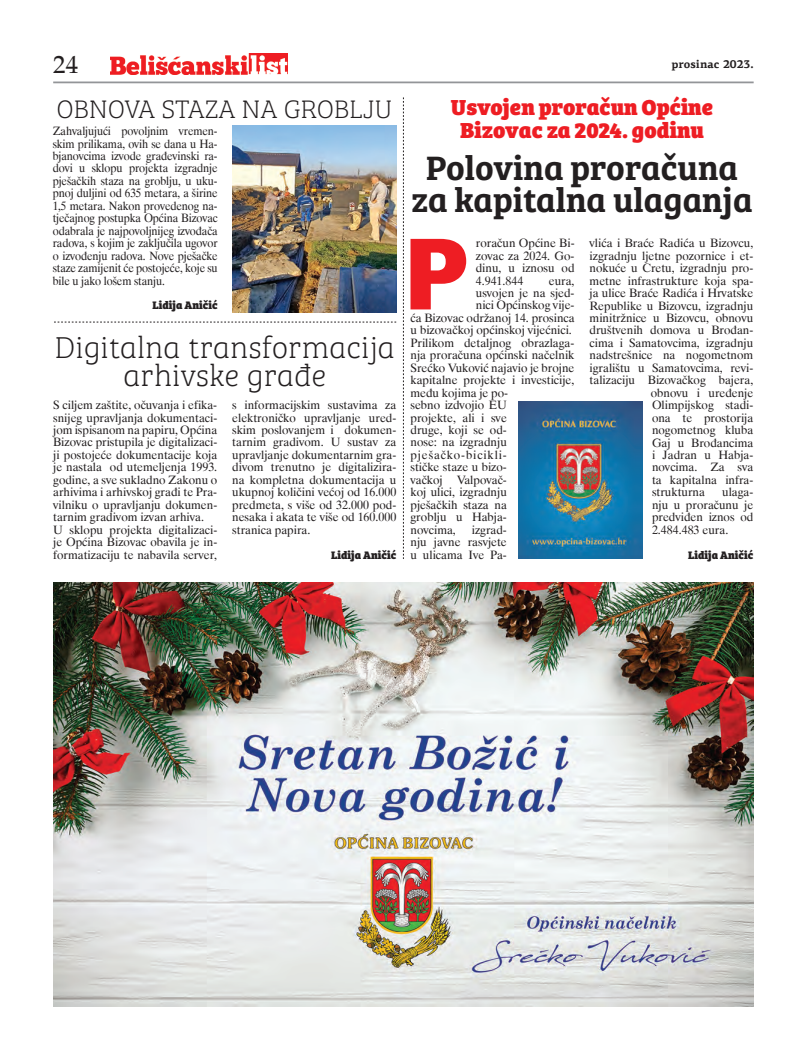
<style>
.page{position:relative;width:798px;height:1063px;background:#fff}
.page>*{position:absolute;margin:0;border:0;box-sizing:border-box;transform-origin:0 0}
.t1{font:900 102.25px "PF Agora Sans Pro";color:#ee1d23}
.t2{font:600 35px/31.5px "Bree Serif";color:#231f20;text-align:center}
.t3{font:100 31.25px/28.1px "Bree Serif";color:#231f20;text-align:center}
.t4{font:100 26.25px "Bree Serif";color:#231f20}
.t5{font:25px "Palatino Roman";color:#231f20}
.t6{font:800 22.5px/23.1px "Bree Serif";color:#ee1d23;text-align:center}
.t7{font:11.88px/12.5px "Dutch 801 BT";color:#231f20;text-align:justify}
.t8{font:11.88px/12.5px "Dutch 801 BT";color:#231f20;text-align:justify;scale:.94 1}
.t9{font:11.88px "Dutch 801 BT";letter-spacing:.075em;color:#231f20}
.t10{font:800 11.25px "Bree Serif";color:#231f20}
.t11{font:700 11.25px "PF Agora Serif Pro";color:#231f20}
</style>
<div class="page">
<hr style="left:53px;top:82px;width:700px;height:1px;background:#939598">
<img style="left:110px;top:53px;width:178px;height:21px">
<img style="left:53px;top:582px;width:700px;height:425px">
<img style="left:518px;top:401px;width:124px;height:158px">
<img style="left:232px;top:125px;width:164px;height:187px">
<svg style="left:54px;top:322px;width:342px;height:1px"></svg>
<svg style="left:403px;top:97px;width:1px;height:462px"></svg>
<p class="t5" style="left:53px;top:50px;width:26px">24</p>
<p class="t11" style="left:671px;top:57px;width:83px">prosinac 2023.</p>
<p class="t4" style="left:57px;top:91px;width:337px">Obnova staza na groblju</p>
<p class="t8" style="left:53px;top:125px;width:177px">Zahvaljujući povoljnim vremen&shy;skim prilikama, ovih se dana u Ha&shy;bjanovcima izvode građevinski ra&shy;dovi u sklopu projekta izgradnje pješačkih staza na groblju, u uku&shy;pnoj duljini od 635 metara, a širine 1,5 metara. Nakon provedenog na&shy;tječajnog postupka Općina Bizovac odabrala je najpovoljnijeg izvođača radova, s kojim je zaključila ugovor o izvođenju radova. Nove pješačke staze zamijenit će postojeće, koje su bile u jako lošem stanju.</p>
<p class="t10" style="left:152px;top:296px;width:67px">Lidija Aničić</p>
<p class="t3" style="left:55px;top:332px;width:341px">Digitalna transformacija arhivske građe</p>
<p class="t7" style="left:53px;top:399px;width:165px;text-align:left">S ciljem zaštite, očuvanja i efika&shy;snijeg upravljanja dokumentaci&shy;jom ispisanom na papiru, Općina Bizovac pristupila je digitalizaci&shy;ji postojeće dokumentacije koja je nastala od utemeljenja 1993. godine, a sve sukladno Zakonu o arhivima i arhivskoj građi te Pra&shy;vilniku o upravljanju dokumen&shy;tarnim gradivom izvan arhiva.<br>U sklopu projekta digitalizaci&shy;je Općina Bizovac obavila je in&shy;formatizaciju te nabavila server,</p>
<p class="t7" style="left:232px;top:399px;width:165px">s informacijskim sustavima za elektroničko upravljanje ured&shy;skim poslovanjem i dokumen&shy;tarnim gradivom. U sustav za upravljanje dokumentarnim gra&shy;divom trenutno je digitalizira&shy;na kompletna dokumentacija u ukupnoj količini većoj od 16.000 predmeta, s više od 32.000 pod&shy;nesaka i akata te više od 160.000 stranica papira.</p>
<p class="t10" style="left:331px;top:546px;width:67px">Lidija Aničić</p>
<p class="t6" style="left:451px;top:94px;width:263px">Usvojen proračun Općine<br>Bizovac za 2024. godinu</p>
<p class="t2" style="left:411px;top:150px;width:342px">Polovina proračuna za kapitalna ulaganja</p>
<p class="t1" style="left:403px;top:207px;width:66px">P</p>
<p class="t7" style="left:475px;top:237px;width:100px">roračun Općine Bi&shy;zovac za 2024. Go&shy;dinu, u iznosu od 4.941.844</p>
<p class="t7" style="left:548px;top:274px;width:27px">eura,</p>
<p class="t7" style="left:475px;top:287px;width:100px">usvojen je na sjed-</p>
<p class="t7" style="left:475px;top:299px;width:100px">nici Općinskog vije-</p>
<p class="t7" style="left:410px;top:311px;width:165px">ća Bizovac održanoj 14. prosinca</p>
<p class="t7" style="left:410px;top:324px;width:163px">u bizovačkoj općinskoj vijećnici.</p>
<p class="t7" style="left:410px;top:336px;width:165px">Prilikom detaljnog obrazlaga-</p>
<p class="t7" style="left:410px;top:349px;width:165px">nja proračuna općinski načelnik</p>
<p class="t7" style="left:410px;top:361px;width:165px">Srećko Vuković najavio je brojne</p>
<p class="t7" style="left:410px;top:374px;width:165px">kapitalne projekte i investicije,</p>
<p class="t7" style="left:410px;top:386px;width:99px">među kojima je po-</p>
<p class="t7" style="left:410px;top:399px;width:98px">sebno izdvojio EU</p>
<p class="t7" style="left:410px;top:411px;width:98px">projekte, ali i sve</p>
<p class="t7" style="left:410px;top:424px;width:98px">druge, koji se od-</p>
<p class="t7" style="left:410px;top:436px;width:98px">nose: na izgradnju</p>
<p class="t9" style="left:410px;top:447px;width:98px">pješačko-bicikli-</p>
<p class="t7" style="left:410px;top:461px;width:98px">stičke staze u bizo-</p>
<p class="t7" style="left:410px;top:473px;width:98px">vačkoj Valpovač-</p>
<p class="t7" style="left:410px;top:486px;width:98px">koj ulici, izgradnju</p>
<p class="t7" style="left:410px;top:498px;width:98px">pješačkih staza na</p>
<p class="t7" style="left:410px;top:511px;width:98px">groblju u Habja-</p>
<p class="t7" style="left:410px;top:523px;width:47px">novcima,</p>
<p class="t7" style="left:410px;top:523px;width:98px;text-indent:61px">izgrad&shy;nju javne rasvjete u ulicama Ive Pa-</p>
<p class="t7" style="left:589px;top:237px;width:165px">vlića i Braće Radića u Bizovcu,</p>
<p class="t7" style="left:589px;top:249px;width:165px">izgradnju ljetne pozornice i et-</p>
<p class="t7" style="left:589px;top:262px;width:165px">nokuće u Cretu, izgradnju pro-</p>
<p class="t7" style="left:589px;top:274px;width:165px">metne infrastrukture koja spa-</p>
<p class="t7" style="left:589px;top:287px;width:165px">ja ulice Braće Radića i Hrvatske</p>
<p class="t7" style="left:589px;top:299px;width:165px">Republike u Bizovcu, izgradnju</p>
<p class="t7" style="left:589px;top:312px;width:165px">minitržnice u Bizovcu, obnovu</p>
<p class="t7" style="left:589px;top:324px;width:165px">društvenih domova u Brođan-</p>
<p class="t7" style="left:589px;top:336px;width:165px">cima i Samatovcima, izgradnju</p>
<p class="t7" style="left:589px;top:349px;width:165px">nadstrešnice na nogometnom</p>
<p class="t7" style="left:589px;top:361px;width:165px">igralištu u Samatovcima, revi-</p>
<p class="t7" style="left:589px;top:374px;width:165px">talizaciju Bizovačkog bajera,</p>
<p class="t7" style="left:650px;top:386px;width:104px">obnovu i uređenje</p>
<p class="t7" style="left:651px;top:399px;width:103px">Olimpijskog stadi-</p>
<p class="t7" style="left:651px;top:411px;width:103px">ona te prostorija</p>
<p class="t7" style="left:651px;top:424px;width:103px">nogometnog kluba</p>
<p class="t7" style="left:651px;top:436px;width:103px">Gaj u Brođancima</p>
<p class="t7" style="left:651px;top:449px;width:103px">i Jadran u Habja-</p>
<p class="t7" style="left:651px;top:461px;width:103px">novcima. Za sva</p>
<p class="t7" style="left:651px;top:473px;width:103px">ta kapitalna infra-</p>
<p class="t7" style="left:651px;top:486px;width:54px">strukturna</p>
<p class="t7" style="left:651px;top:486px;width:103px;text-indent:70px">ulaga&shy;nju u proračunu je predviđen iznos od 2.484.483 eura.</p>
<p class="t10" style="left:687px;top:546px;width:67px">Lidija Aničić</p>
</div>
